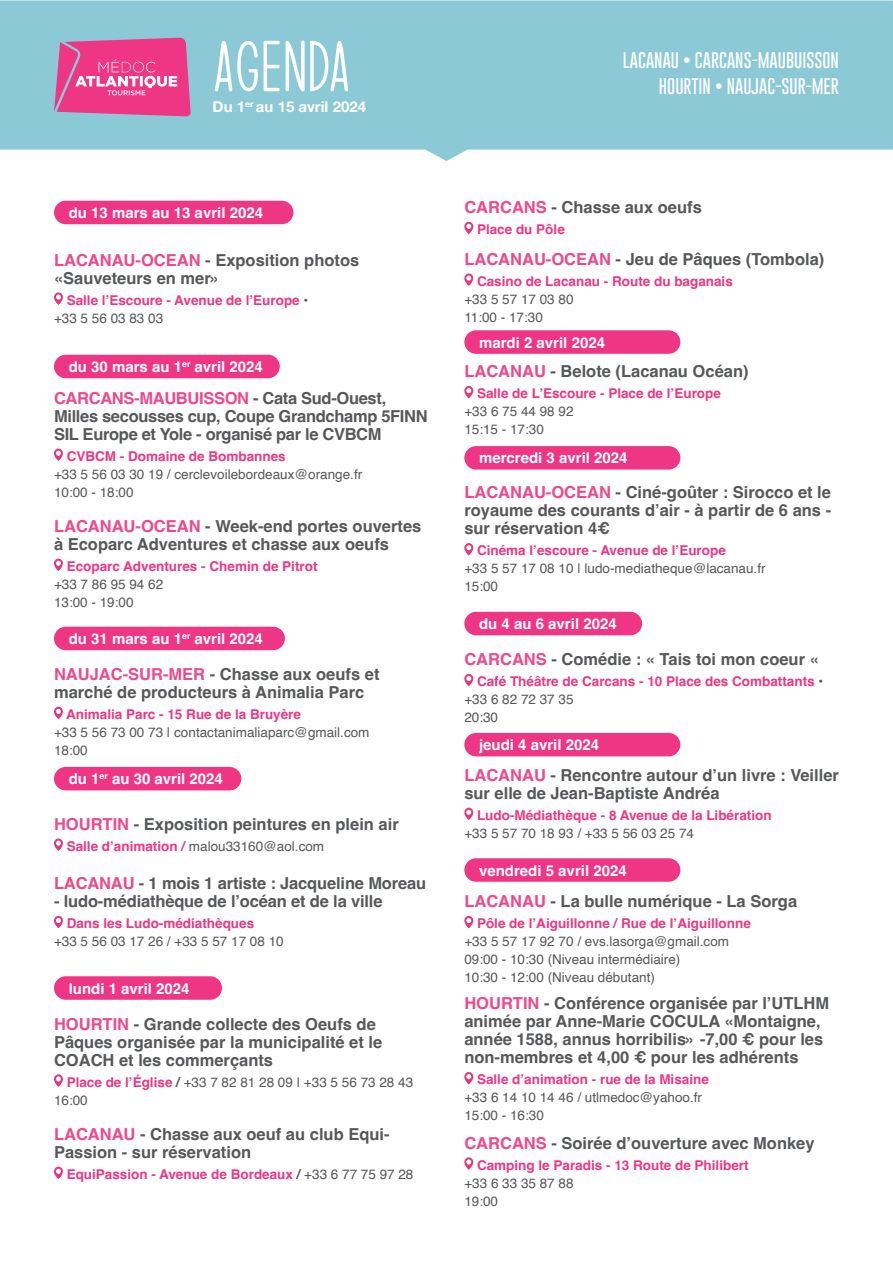
<style>
.page{position:relative;width:893px;height:1263px;background:#fff}
.page>*{position:absolute;margin:0;border:0;box-sizing:border-box;transform-origin:0 0}
.t1{font:72px "Good Mood";color:#fff}
.t2{font:700 16.5px/18px "Helvetica";color:#57585a}
.t3{font:700 16.5px/18px "Helvetica";letter-spacing:-.02em;color:#57585a}
.t4{font:100 16.5px "Gobold";color:#fff}
.t5{font:700 15px "Helvetica";color:#fff}
.t6{font:700 15px "Helvetica Neue LT Std";color:#fff}
.t7{font:13.5px "Helvetica";color:#57585a}
.t8{font:700 13.5px/18px "Helvetica";color:#ee3684}
.s1{color:#ef488c}
.s2{color:#57585a}
.s3{font-weight:700;color:#ee3684}
.s4{font-weight:700}
.s5{font-weight:400;color:#57585a}
</style>
<div class="page">
<svg style="left:54px;top:292px;width:9px;height:13px"></svg>
<div style="left:54px;top:201px;width:239px;height:23px;background:#ee3684;border-radius:12px"></div>
<svg style="left:54px;top:448px;width:9px;height:13px"></svg>
<div style="left:54px;top:355px;width:226px;height:23px;background:#ee3684;border-radius:12px"></div>
<svg style="left:54px;top:558px;width:9px;height:13px"></svg>
<svg style="left:54px;top:706px;width:9px;height:13px"></svg>
<div style="left:54px;top:627px;width:231px;height:23px;background:#ee3684;border-radius:12px"></div>
<svg style="left:54px;top:838px;width:9px;height:13px"></svg>
<div style="left:54px;top:767px;width:187px;height:23px;background:#ee3684;border-radius:12px"></div>
<svg style="left:54px;top:1074px;width:9px;height:13px"></svg>
<div style="left:54px;top:976px;width:168px;height:24px;background:#ee3684;border-radius:12px"></div>
<svg style="left:54px;top:915px;width:9px;height:13px"></svg>
<svg style="left:54px;top:1166px;width:9px;height:13px"></svg>
<svg style="left:464px;top:273px;width:9px;height:13px"></svg>
<svg style="left:464px;top:221px;width:9px;height:13px"></svg>
<svg style="left:464px;top:386px;width:9px;height:12px"></svg>
<div style="left:464px;top:330px;width:216px;height:24px;background:#ee3684;border-radius:12px"></div>
<svg style="left:464px;top:543px;width:9px;height:12px"></svg>
<div style="left:464px;top:446px;width:216px;height:24px;background:#ee3684;border-radius:12px"></div>
<svg style="left:464px;top:673px;width:9px;height:13px"></svg>
<div style="left:464px;top:612px;width:178px;height:23px;background:#ee3684;border-radius:12px"></div>
<svg style="left:464px;top:807px;width:9px;height:13px"></svg>
<div style="left:464px;top:733px;width:216px;height:23px;background:#ee3684;border-radius:12px"></div>
<svg style="left:464px;top:1157px;width:9px;height:13px"></svg>
<div style="left:464px;top:858px;width:216px;height:24px;background:#ee3684;border-radius:12px"></div>
<svg style="left:464px;top:1072px;width:9px;height:12px"></svg>
<svg style="left:464px;top:915px;width:9px;height:13px"></svg>
<svg style="left:0;top:0;width:893px;height:161px;background:#94cdda"></svg>
<svg style="left:54px;top:38px;width:137px;height:78px;background:#e45495"></svg>
<div style="left:134px;top:62px;width:9px;height:10px;background:#ee3684;border-radius:5px"></div>
<p class="t1" style="left:213px;top:28px;width:139px">AGENDA</p>
<p class="t6" style="left:213px;top:97px;width:155px">Du 1<sup>er</sup> au 15 avril 2024</p>
<p class="t5" style="left:69px;top:204px;width:196px">du 13 mars au 13 avril 2024</p>
<p class="t2" style="left:54px;top:253px;width:307px"><span class="s1">LACANAU-OCEAN</span> - Exposition photos «Sauveteurs en mer»</p>
<p class="t8" style="left:67px;top:293px;width:243px">Salle l’Escoure - Avenue de l’Europe <span class="s2">•</span></p>
<p class="t7" style="left:54px;top:308px;width:111px">+33 5 56 03 83 03</p>
<p class="t5" style="left:69px;top:358px;width:196px">du 30 mars au 1<sup>er</sup> avril 2024</p>
<p class="t3" style="left:54px;top:391px;width:375px"><span class="s1">CARCANS-MAUBUISSON</span> - Cata Sud-Ouest,<br>Milles secousses cup, Coupe Grandchamp 5FINN<br>SIL Europe et Yole - organisé par le CVBCM</p>
<p class="t8" style="left:67px;top:449px;width:221px">CVBCM - Domaine de Bombannes</p>
<p class="t7" style="left:54px;top:464px;width:310px">+33 5 56 03 30 19 / cerclevoilebordeaux@orange.fr</p>
<p class="t7" style="left:54px;top:482px;width:81px">10:00 - 18:00</p>
<p class="t2" style="left:54px;top:519px;width:369px"><span class="s1">LACANAU-OCEAN</span> - Week-end portes ouvertes à Ecoparc Adventures et chasse aux oeufs</p>
<p class="t8" style="left:67px;top:559px;width:252px">Ecoparc Adventures - Chemin de Pitrot</p>
<p class="t7" style="left:54px;top:574px;width:111px">+33 7 86 95 94 62</p>
<p class="t7" style="left:54px;top:592px;width:81px">13:00 - 19:00</p>
<p class="t5" style="left:69px;top:629px;width:196px">du 31 mars au 1<sup>er</sup> avril 2024</p>
<p class="t2" style="left:54px;top:667px;width:327px"><span class="s1">NAUJAC-SUR-MER</span> - Chasse aux oeufs et marché de producteurs à Animalia Parc</p>
<p class="t8" style="left:66px;top:707px;width:236px">Animalia Parc - 15 Rue de la Bruyère</p>
<p class="t7" style="left:54px;top:722px;width:317px">+33 5 56 73 00 73 | contactanimaliaparc@gmail.com</p>
<p class="t7" style="left:54px;top:740px;width:35px">18:00</p>
<p class="t5" style="left:69px;top:770px;width:156px">du 1<sup>er</sup> au 30 avril 2024</p>
<p class="t2" style="left:54px;top:817px;width:346px"><span class="s1">HOURTIN</span> - Exposition peintures en plein air</p>
<p class="t7" style="left:67px;top:836px;width:259px"><span class="s3">Salle d’animation /</span> malou33160@aol.com</p>
<p class="t2" style="left:54px;top:876px;width:374px"><span class="s1">LACANAU</span> - 1 mois 1 artiste : Jacqueline Moreau</p>
<p class="t2" style="left:54px;top:894px;width:330px">- ludo-médiathèque de l’océan et de la ville</p>
<p class="t8" style="left:67px;top:916px;width:189px">Dans les Ludo-médiathèques</p>
<p class="t7" style="left:54px;top:931px;width:231px">+33 5 56 03 17 26 / +33 5 57 17 08 10</p>
<p class="t5" style="left:69px;top:979px;width:122px">lundi 1 avril 2024</p>
<p class="t2" style="left:54px;top:1017px;width:330px"><span class="s1">HOURTIN</span> - Grande collecte des Oeufs de<br>Pâques organisée par la municipalité et le<br>COACH et les commerçants</p>
<p class="t7" style="left:67px;top:1071px;width:348px"><span class="s3">Place de l’Église</span> <span class="s4">/</span> +33 7 82 81 28 09 | +33 5 56 73 28 43</p>
<p class="t7" style="left:54px;top:1089px;width:35px">16:00</p>
<p class="t2" style="left:54px;top:1127px;width:337px"><span class="s1">LACANAU</span> - Chasse aux oeuf au club Equi-<br>Passion - sur réservation</p>
<p class="t8" style="left:67px;top:1167px;width:348px">EquiPassion - Avenue de Bordeaux <span class="s2">/</span> <span class="s5">+33 6 77 75 97 28</span></p>
<p class="t4" style="left:623px;top:50px;width:217px">LACANAU • CARCANS-MAUBUISSON</p>
<p class="t4" style="left:659px;top:75px;width:182px">HOURTIN • NAUJAC-SUR-MER</p>
<p class="t2" style="left:464px;top:200px;width:239px"><span class="s1">CARCANS</span> - Chasse aux oeufs</p>
<p class="t8" style="left:477px;top:222px;width:89px">Place du Pôle</p>
<p class="t2" style="left:464px;top:252px;width:361px"><span class="s1">LACANAU-OCEAN</span> - Jeu de Pâques (Tombola)</p>
<p class="t8" style="left:477px;top:273px;width:257px">Casino de Lacanau - Route du baganais</p>
<p class="t7" style="left:464px;top:289px;width:111px">+33 5 57 17 03 80</p>
<p class="t7" style="left:464px;top:307px;width:80px">11:00 - 17:30</p>
<p class="t5" style="left:479px;top:333px;width:127px">mardi 2 avril 2024</p>
<p class="t2" style="left:464px;top:364px;width:286px"><span class="s1">LACANAU</span> - Belote (Lacanau Océan)</p>
<p class="t8" style="left:477px;top:386px;width:245px">Salle de L’Escoure - Place de l’Europe</p>
<p class="t7" style="left:464px;top:401px;width:111px">+33 6 75 44 98 92</p>
<p class="t7" style="left:464px;top:419px;width:81px">15:15 - 17:30</p>
<p class="t5" style="left:479px;top:449px;width:150px">mercredi 3 avril 2024</p>
<p class="t2" style="left:464px;top:485px;width:368px;text-align:justify"><span class="s1">LACANAU-OCEAN</span> - Ciné-goûter : Sirocco et le royaume des courants d’air - à partir de 6 ans - sur réservation 4€</p>
<p class="t8" style="left:477px;top:543px;width:250px">Cinéma l’escoure - Avenue de l’Europe</p>
<p class="t7" style="left:464px;top:558px;width:303px">+33 5 57 17 08 10 | ludo-mediatheque@lacanau.fr</p>
<p class="t7" style="left:464px;top:576px;width:35px">15:00</p>
<p class="t5" style="left:479px;top:615px;width:139px">du 4 au 6 avril 2024</p>
<p class="t2" style="left:464px;top:652px;width:356px"><span class="s1">CARCANS</span> - Comédie : « Tais toi mon coeur «</p>
<p class="t8" style="left:464px;top:674px;width:360px;text-indent:13px">Café Théâtre de Carcans - 10 Place des Combattants <span class="s2">• </span><span class="s5">+33 6 82 72 37 35</span></p>
<p class="t7" style="left:464px;top:707px;width:35px">20:30</p>
<p class="t5" style="left:479px;top:736px;width:122px">jeudi 4 avril 2024</p>
<p class="t2" style="left:464px;top:768px;width:376px"><span class="s1">LACANAU</span> - Rencontre autour d’un livre : Veiller sur elle de Jean-Baptiste Andréa</p>
<p class="t8" style="left:477px;top:808px;width:296px">Ludo-Médiathèque - 8 Avenue de la Libération</p>
<p class="t7" style="left:464px;top:823px;width:231px">+33 5 57 70 18 93 / +33 5 56 03 25 74</p>
<p class="t5" style="left:479px;top:861px;width:149px">vendredi 5 avril 2024</p>
<p class="t2" style="left:464px;top:894px;width:334px"><span class="s1">LACANAU</span> - La bulle numérique - La Sorga</p>
<p class="t8" style="left:477px;top:916px;width:275px">Pôle de l’Aiguillonne / Rue de l’Aiguillonne</p>
<p class="t7" style="left:464px;top:931px;width:266px">+33 5 57 17 92 70 / evs.lasorga@gmail.com</p>
<p class="t7" style="left:464px;top:949px;width:218px">09:00 - 10:30 (Niveau intermédiaire)</p>
<p class="t7" style="left:464px;top:967px;width:192px">10:30 - 12:00 (Niveau débutant)</p>
<p class="t2" style="left:464px;top:996px;width:366px"><span class="s1">HOURTIN</span> - Conférence organisée par l’UTLHM animée par Anne-Marie COCULA «Montaigne, année 1588, annus horribilis» -7,00 € pour les non-membres et 4,00 € pour les adhérents</p>
<p class="t8" style="left:477px;top:1072px;width:233px">Salle d’animation - rue de la Misaine</p>
<p class="t7" style="left:464px;top:1087px;width:239px">+33 6 14 10 14 46 / utlmedoc@yahoo.fr</p>
<p class="t7" style="left:464px;top:1105px;width:81px">15:00 - 16:30</p>
<p class="t2" style="left:464px;top:1136px;width:352px"><span class="s1">CARCANS</span> - Soirée d’ouverture avec Monkey</p>
<p class="t8" style="left:477px;top:1157px;width:273px">Camping le Paradis - 13 Route de Philibert</p>
<p class="t7" style="left:464px;top:1172px;width:111px">+33 6 33 35 87 88</p>
<p class="t7" style="left:464px;top:1190px;width:35px">19:00</p>
</div>
